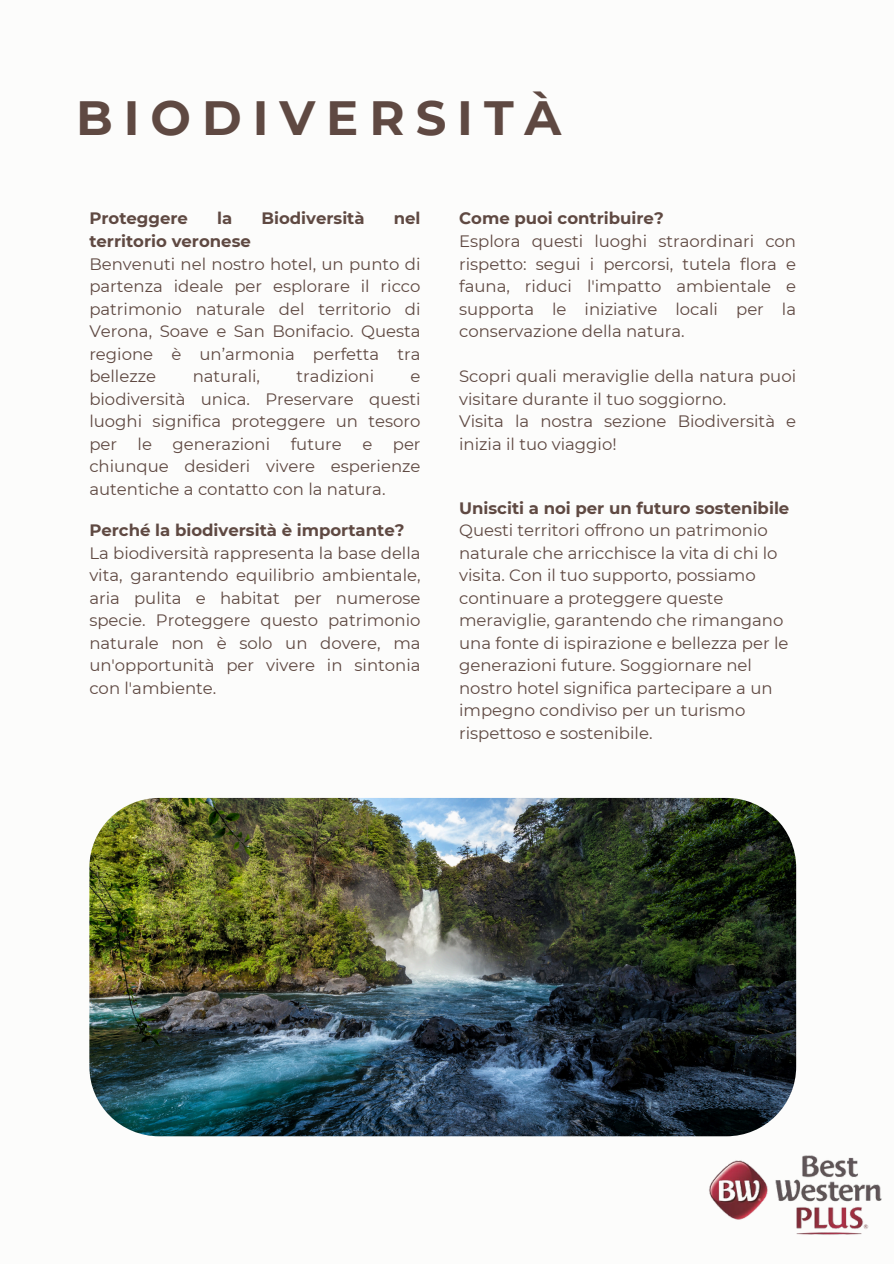
<style>
.page{position:relative;width:894px;height:1264px;background:#fff}
.page>*{position:absolute;margin:0;border:0;box-sizing:border-box;transform-origin:0 0}
.t1{font:700 48px "Montserrat";letter-spacing:.23em;color:#5f4942}
.t2{font:16.5px/22.5px "Montserrat";color:#5f4942;text-align:justify}
.t3{font:700 16.5px "Montserrat";color:#5f4942}
</style>
<div class="page">
<div style="left:0;top:0;width:893px;height:1263px;background:#fcfcfb"></div>
<img style="left:709px;top:1155px;width:173px;height:80px">
<img style="left:89px;top:798px;width:707px;height:338px;border-radius:70px">
<p class="t1" style="left:76px;top:88px;width:486px">BIODIVERSITÀ</p>
<h1 class="t3" style="left:89px;top:208px;width:100px">Proteggere</h1>
<h1 class="t3" style="left:217px;top:208px;width:17px">la</h1>
<h1 class="t3" style="left:261px;top:208px;width:105px">Biodiversità</h1>
<h1 class="t3" style="left:393px;top:208px;width:28px">nel</h1>
<h1 class="t3" style="left:89px;top:231px;width:163px">territorio veronese</h1>
<p class="t2" style="left:89px;top:252px;width:332px">Benvenuti nel nostro hotel, un punto di partenza ideale per esplorare il ricco patrimonio naturale del territorio di Verona, Soave e San Bonifacio. Questa regione è un’armonia perfetta tra bellezze</p>
<p class="t2" style="left:193px;top:365px;width:69px">naturali,</p>
<p class="t2" style="left:296px;top:365px;width:79px">tradizioni</p>
<p class="t2" style="left:89px;top:365px;width:332px;text-indent:321px">e biodiversità unica. Preservare questi luoghi significa proteggere un tesoro per le generazioni future e per chiunque desideri vivere esperienze autentiche a contatto con la natura.</p>
<p class="t3" style="left:89px;top:520px;width:316px">Perché la biodiversità è importante?</p>
<p class="t2" style="left:89px;top:541px;width:332px">La biodiversità rappresenta la base della vita, garantendo equilibrio ambientale, aria pulita e habitat per numerose specie. Proteggere questo patrimonio naturale non è solo un dovere, ma un'opportunità per vivere in sintonia con l'ambiente.</p>
<p class="t3" style="left:459px;top:208px;width:206px">Come puoi contribuire?</p>
<p class="t2" style="left:459px;top:230px;width:338px">Esplora questi luoghi straordinari con rispetto: segui i percorsi, tutela flora e fauna, riduci l'impatto ambientale e supporta le iniziative locali per la conservazione della natura.</p>
<p class="t2" style="left:459px;top:365px;width:338px">Scopri quali meraviglie della natura puoi visitare durante il tuo soggiorno.</p>
<p class="t2" style="left:459px;top:410px;width:338px">Visita la nostra sezione Biodiversità e inizia il tuo viaggio!</p>
<p class="t3" style="left:459px;top:498px;width:331px">Unisciti a noi per un futuro sostenibile</p>
<p class="t2" style="left:459px;top:519px;width:331px;text-align:left">Questi territori offrono un patrimonio naturale che arricchisce la vita di chi lo visita. Con il tuo supporto, possiamo continuare a proteggere queste meraviglie, garantendo che rimangano una fonte di ispirazione e bellezza per le generazioni future. Soggiornare nel nostro hotel significa partecipare a un impegno condiviso per un turismo rispettoso e sostenibile.</p>
</div>
